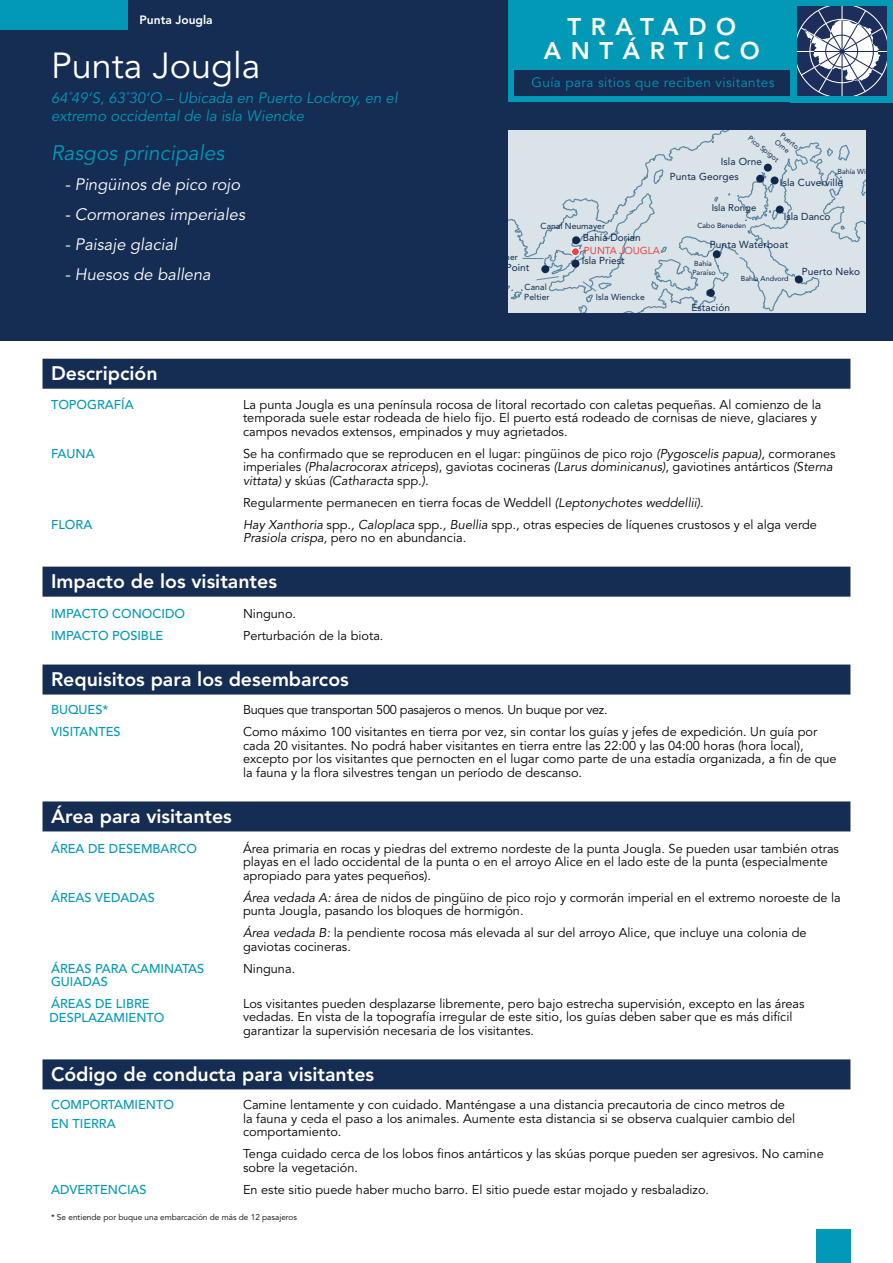
<style>
.page{position:relative;width:893px;height:1263px;background:#fff}
.page>*{position:absolute;margin:0;border:0;box-sizing:border-box;transform-origin:0 0}
.t1{font:36px "Avenir";color:#fff}
.t2{font:800 24px/24px "Avenir";letter-spacing:.4em;color:#fff;text-align:center}
.t3{font:italic 21px "Avenir";color:#0299b7}
.t4{font:800 19.5px "Avenir";color:#fff}
.t5{font:italic 16.5px "Avenir";color:#fff}
.t6{font:italic 15px/18px "Avenir";color:#0299b7}
.t7{font:13.5px "Avenir";letter-spacing:.03em;color:#0299b7}
.t8{font:12.75px/13.5px "Avenir";color:#000}
.t9{font:500 12.75px/22px "Avenir";color:#0299b7}
.t10{font:12.75px "Avenir";letter-spacing:-.025em;color:#000}
.t11{font:800 12px "Avenir";color:#fff}
.t12{font:10.05px "Avenir";letter-spacing:.01em;color:#10284b}
.t13{font:10.05px "Avenir";color:#ef3f42}
.t14{font:9.6px "Avenir";color:#10284b}
.t15{font:8.7px/10.4px "Avenir";letter-spacing:.01em;color:#10284b}
.t16{font:8.25px "Avenir";color:#000}
.t17{font:7.2px/8.7px "Avenir";color:#10284b}
.s1{font-style:italic}
</style>
<div class="page">
<div style="left:0;top:0;width:893px;height:340px;background:#152c53"></div>
<div style="left:0;top:0;width:128px;height:30px;background:#0299b7"></div>
<svg style="left:509px;top:130px;width:356px;height:183px;background:#d2dde3"></svg>
<svg style="left:522px;top:130px;width:343px;height:162px;background:#d0dce2"></svg>
<div style="left:816px;top:1229px;width:34px;height:34px;background:#0299b7"></div>
<div style="left:43px;top:359px;width:807px;height:30px;background:#152c53"></div>
<div style="left:43px;top:567px;width:807px;height:30px;background:#152c53"></div>
<div style="left:43px;top:664px;width:807px;height:30px;background:#152c53"></div>
<div style="left:43px;top:801px;width:807px;height:30px;background:#152c53"></div>
<div style="left:43px;top:1059px;width:807px;height:30px;background:#152c53"></div>
<svg style="left:508px;top:0;width:385px;height:102px"></svg>
<p class="t11" style="left:140px;top:12px;width:75px">Punta Jougla</p>
<h1 class="t1" style="left:51px;top:45px;width:211px">Punta Jougla</h1>
<p class="t6" style="left:51px;top:89px;width:348px">64˚49’S, 63˚30’O – Ubicada en Puerto Lockroy, en el extremo occidental de la isla Wiencke</p>
<h3 class="t3" style="left:51px;top:140px;width:175px">Rasgos principales</h3>
<p class="t5" style="left:65px;top:174px;width:177px">- Pingüinos de pico rojo</p>
<p class="t5" style="left:65px;top:204px;width:182px">- Cormoranes imperiales</p>
<p class="t5" style="left:65px;top:234px;width:114px">- Paisaje glacial</p>
<p class="t5" style="left:65px;top:264px;width:148px">- Huesos de ballena</p>
<h2 class="t2" style="left:544px;top:15px;width:217px">TRATADO<br>ANTÁRTICO</h2>
<p class="t7" style="left:531px;top:74px;width:245px">Guía para sitios que reciben visitantes</p>
<p class="t17" style="left:784px;top:131px;width:23px;rotate:39deg">Puerto<br>Orne</p>
<p class="t17" style="left:752px;top:134px;width:39px;rotate:39deg">Pico Spigot</p>
<p class="t12" style="left:721px;top:156px;width:43px">Isla Orne</p>
<p class="t15" style="left:541px;top:221px;width:66px">Canal Neumayer</p>
<p class="t12" style="left:583px;top:232px;width:59px">Bahía Dorian</p>
<p class="t12" style="left:492px;top:262px;width:39px">Py Point</p>
<p class="t15" style="left:524px;top:282px;width:27px">Canal<br>Peltier</p>
<p class="t13" style="left:584px;top:244px;width:78px">PUNTA JOUGLA</p>
<p class="t12" style="left:582px;top:254px;width:44px">Isla Priest</p>
<p class="t15" style="left:596px;top:292px;width:51px">Isla Wiencke</p>
<p class="t12" style="left:670px;top:170px;width:70px">Punta Georges</p>
<p class="t14" style="left:712px;top:202px;width:46px">Isla Ronge</p>
<p class="t17" style="left:697px;top:221px;width:50px">Cabo Beneden</p>
<p class="t12" style="left:780px;top:177px;width:65px">Isla Cuverville</p>
<p class="t12" style="left:784px;top:211px;width:48px">Isla Danco</p>
<p class="t12" style="left:710px;top:238px;width:80px">Punta Waterboat</p>
<p class="t17" style="left:692px;top:260px;width:25px">Bahía<br>Paraíso</p>
<p class="t12" style="left:691px;top:301px;width:40px">Estación</p>
<p class="t17" style="left:741px;top:274px;width:49px">Bahía Andvord</p>
<p class="t12" style="left:802px;top:266px;width:60px">Puerto Neko</p>
<h3 class="t4" style="left:51px;top:362px;width:108px">Descripción</h3>
<p class="t9" style="left:51px;top:393px;width:84px">TOPOGRAFÍA</p>
<p class="t8" style="left:243px;top:398px;width:580px">La punta Jougla es una península rocosa de litoral recortado con caletas pequeñas. Al comienzo de la temporada suele estar rodeada de hielo fijo. El puerto está rodeado de cornisas de nieve, glaciares y campos nevados extensos, empinados y muy agrietados.</p>
<p class="t9" style="left:51px;top:442px;width:45px">FAUNA</p>
<p class="t8" style="left:243px;top:447px;width:594px">Se ha confirmado que se reproducen en el lugar: pingüinos de pico rojo <span class="s1">(Pygoscelis papua)</span>, cormoranes imperiales <span class="s1">(Phalacrocorax atriceps</span>), gaviotas cocineras <span class="s1">(Larus dominicanus)</span>, gaviotines antárticos <span class="s1">(Sterna vittata)</span> y skúas <span class="s1">(Catharacta</span> spp<span class="s1">.).</span></p>
<p class="t8" style="left:243px;top:496px;width:462px">Regularmente permanecen en tierra focas de Weddell <span class="s1">(Leptonychotes weddellii).</span></p>
<p class="t9" style="left:51px;top:513px;width:24px">FLORA</p>
<p class="t8" style="left:243px;top:518px;width:575px"><span class="s1">Hay Xanthoria</span> spp<span class="s1">., Caloplaca</span> spp<span class="s1">., Buellia</span> spp<span class="s1">.,</span> otras especies de líquenes crustosos y el alga verde<br><span class="s1">Prasiola crispa,</span> pero no en abundancia.</p>
<h3 class="t4" style="left:51px;top:570px;width:228px">Impacto de los visitantes</h3>
<p class="t9" style="left:51px;top:603px;width:136px">IMPACTO CON OCIDO</p>
<p class="t8" style="left:243px;top:607px;width:55px">Ninguno.</p>
<p class="t9" style="left:51px;top:625px;width:114px">IMPACTO POSIBLE</p>
<p class="t8" style="left:243px;top:629px;width:142px">Perturbación de la biota.</p>
<h3 class="t4" style="left:51px;top:668px;width:299px">Requisitos para los desembarcos</h3>
<p class="t9" style="left:51px;top:699px;width:59px">BUQU ES*</p>
<p class="t10" style="left:243px;top:703px;width:366px">Buques que transportan 500 pasajeros o menos. Un buque por vez.</p>
<p class="t9" style="left:51px;top:721px;width:71px">VISITANTES</p>
<p class="t8" style="left:243px;top:726px;width:595px">Como máximo 100 visitantes en tierra por vez, sin contar los guías y jefes de expedición. Un guía por cada 20 visitantes. No podrá haber visitantes en tierra entre las 22:00 y las 04:00 horas (hora local), excepto por los visitantes que pernocten en el lugar como parte de una estadía organizada, a fin de que la fauna y la flora silvestres tengan un período de descanso.</p>
<h3 class="t4" style="left:51px;top:805px;width:182px">Área para visitantes</h3>
<p class="t9" style="left:51px;top:838px;width:147px">ÁREA DE DESEMBARCO</p>
<p class="t8" style="left:243px;top:842px;width:597px">Área primaria en rocas y piedras del extremo nordeste de la punta Jougla. Se pueden usar también otras playas en el lado occidental de la punta o en el arroyo Alice en el lado este de la punta (especialmente apropiado para yates pequeños).</p>
<p class="t9" style="left:51px;top:887px;width:105px">ÁREAS VEDADAS</p>
<p class="t8" style="left:243px;top:891px;width:599px"><span class="s1">Área vedada A:</span> área de nidos de pingüino de pico rojo y cormorán imperial en el extremo noroeste de la punta Jougla, pasando los bloques de hormigón.</p>
<p class="t8" style="left:243px;top:926px;width:565px"><span class="s1">Área vedada B:</span> la pendiente rocosa más elevada al sur del arroyo Alice, que incluye una colonia de gaviotas cocineras.</p>
<p class="t9" style="left:51px;top:958px;width:155px">ÁREAS PARA CAMINATAS</p>
<p class="t8" style="left:243px;top:962px;width:54px">Ninguna.</p>
<p class="t9" style="left:51px;top:971px;width:100px">GU IADAS<br>ÁREAS DE LIBRE</p>
<p class="t8" style="left:243px;top:997px;width:563px">Los visitantes pueden desplazarse libremente, pero bajo estrecha supervisión, excepto en las áreas vedadas. En vista de la topografía irregular de este sitio, los guías deben saber que es más difícil garantizar la supervisión necesaria de los visitantes.</p>
<h3 class="t4" style="left:51px;top:1062px;width:325px">Código de conducta para visitantes</h3>
<p class="t9" style="left:51px;top:1094px;width:124px">COMPORTAMIENTO</p>
<p class="t8" style="left:243px;top:1098px;width:554px">Camine lentamente y con cuidado. Manténgase a una distancia precautoria de cinco metros de la fauna y ceda el paso a los animales. Aumente esta distancia si se observa cualquier cambio del comportamiento.</p>
<p class="t8" style="left:243px;top:1147px;width:582px">Tenga cuidado cerca de los lobos finos antárticos y las skúas porque pueden ser agresivos. No camine sobre la vegetación.</p>
<p class="t9" style="left:51px;top:1179px;width:97px">ADVERTEN CIAS</p>
<p class="t8" style="left:243px;top:1183px;width:468px">En este sitio puede haber mucho barro. El sitio puede estar mojado y resbaladizo.</p>
<p class="t16" style="left:51px;top:1212px;width:247px">* Se entiende por buque una embarcación de más de 12 pasajeros</p>
<p class="t9" style="left:50px;top:1007px;width:9px">DESP</p>
<p class="t9" style="left:81px;top:1007px;width:32px">LAZAMIE</p>
<p class="t9" style="left:136px;top:1007px;width:20px">NTO</p>
<p class="t9" style="left:51px;top:1113px;width:66px">EN TIERRA</p>
</div>
